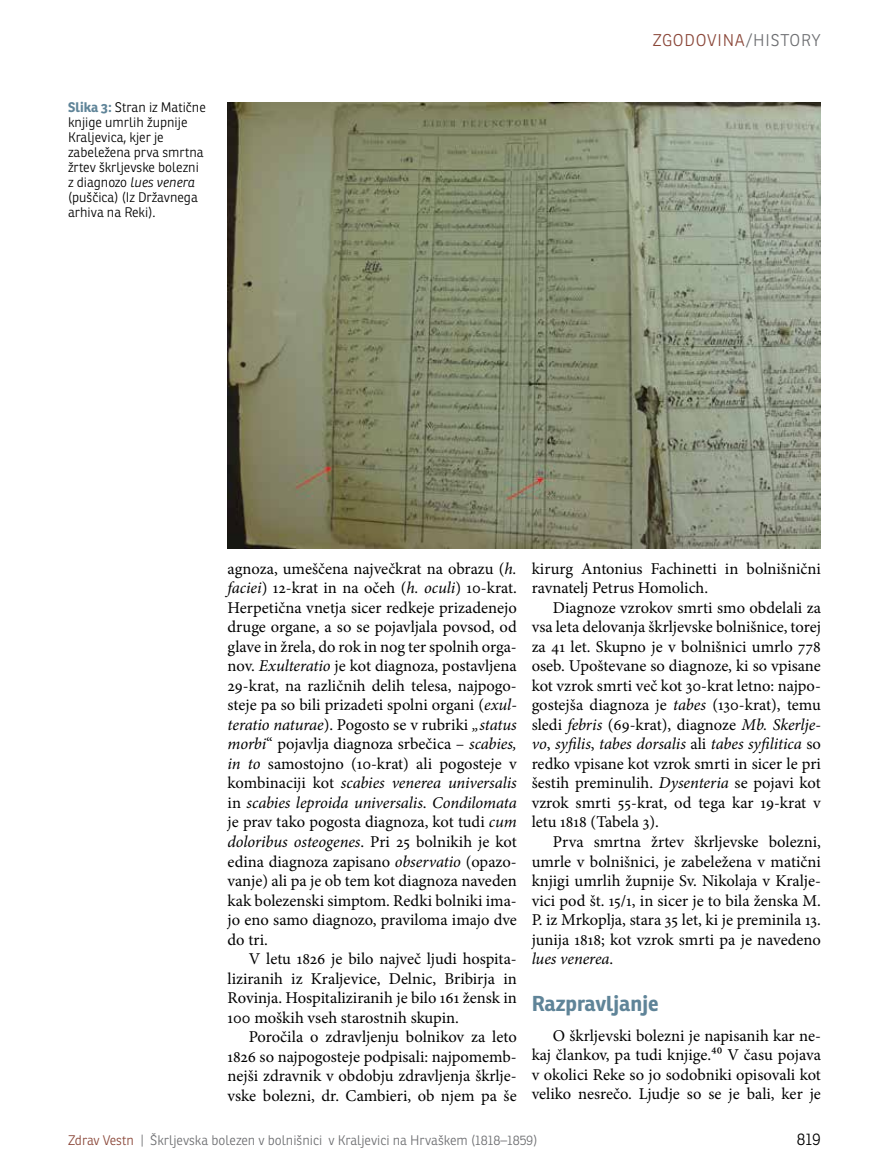
<style>
.page{position:relative;width:872px;height:1166px;background:#fff}
.page>*{position:absolute;margin:0;border:0;box-sizing:border-box;transform-origin:0 0}
.t1{font:700 21px "Ronnia";color:#5f8498}
.t2{font:16.5px/19.5px "Minion Pro";color:#000;text-align:justify}
.t3{font:300 16.5px "Ronnia";letter-spacing:.05em;color:#8a4638}
.t4{font:300 16.5px "Ronnia";color:#000}
.t5{font:300 13.5px/15px "Ronnia";color:#000}
.t6{font:300 13.5px "Ronnia";color:#6d6e71}
.s1{font-weight:700;color:#5f8498}
.s2{font-style:italic}
.s3{color:#6d6e71}
.s4{color:#8a4638}
</style>
<div class="page">
<img style="left:227px;top:102px;width:594px;height:447px">
<p class="t5" style="left:68px;top:99px;width:139px"><span class="s1">Slika 3:</span> Stran iz Matične knjige umrlih župnije<br>Kraljevica, kjer je zabeležena prva smrtna žrtev škrljevske bolezni z diagnozo <span class="s2">lues venera </span>(puščica) (Iz Državnega arhiva na Reki).</p>
<p class="t3" style="left:653px;top:30px;width:170px">Zgodovina<span class="s3">/History</span></p>
<p class="t2" style="left:227px;top:558px;width:291px">agnoza, umeščena največkrat na obrazu (<span class="s2">h. faciei</span>) 12-krat in na očeh (<span class="s2">h. oculi</span>) 10-krat.<br>Herpetična vnetja sicer redkeje prizadenejo druge organe, a so se pojavljala povsod, od glave in žrela, do rok in nog ter spolnih orga&shy;nov. <span class="s2">Exulteratio</span> je kot diagnoza, postavljena 29-krat, na različnih delih telesa, najpogo&shy;steje pa so bili prizadeti spolni organi (<span class="s2">exul&shy;teratio naturae</span>). Pogosto se v rubriki <span class="s2">„status morbi</span>“ pojavlja diagnoza srbečica – <span class="s2">scabies, in to</span> samostojno (10-krat) ali pogosteje v kombinaciji kot <span class="s2">scabies venerea universalis </span>in <span class="s2">scabies leproida universalis</span>. <span class="s2">Condilomata </span>je prav tako pogosta diagnoza, kot tudi <span class="s2">cum doloribus osteogenes</span>. Pri 25 bolnikih je kot edina diagnoza zapisano <span class="s2">observatio</span> (opazo&shy;vanje) ali pa je ob tem kot diagnoza naveden kak bolezenski simptom. Redki bolniki ima&shy;jo eno samo diagnozo, praviloma imajo dve do tri.</p>
<p class="t2" style="left:227px;top:948px;width:291px;text-indent:21px">V letu 1826 je bilo največ ljudi hospita&shy;liziranih iz Kraljevice, Delnic, Bribirja in Rovinja. Hospitaliziranih je bilo 161 žensk in 100 moških vseh starostnih skupin.</p>
<p class="t2" style="left:227px;top:1026px;width:291px;text-indent:21px">Poročila o zdravljenju bolnikov za leto 1826 so najpogosteje podpisali: najpomemb&shy;nejši zdravnik v obdobju zdravljenja škrlje&shy;vske bolezni, dr. Cambieri, ob njem pa še</p>
<p class="t2" style="left:531px;top:558px;width:291px">kirurg Antonius Fachinetti in bolnišnični ravnatelj Petrus Homolich.</p>
<p class="t2" style="left:531px;top:597px;width:291px;text-indent:21px">Diagnoze vzrokov smrti smo obdelali za vsa leta delovanja škrljevske bolnišnice, torej za 41 let. Skupno je v bolnišnici umrlo 778 oseb. Upoštevane so diagnoze, ki so vpisane kot vzrok smrti več kot 30-krat letno: najpo&shy;gostejša diagnoza je <span class="s2">tabes</span> (130-krat), temu sledi <span class="s2">febris</span> (69-krat), diagnoze <span class="s2">Mb. Skerlje&shy;vo</span>, <span class="s2">syfilis</span>, <span class="s2">tabes dorsalis</span> ali <span class="s2">tabes syfilitica</span> so redko vpisane kot vzrok smrti in sicer le pri šestih preminulih. <span class="s2">Dysenteria</span> se pojavi kot vzrok smrti 55-krat, od tega kar 19-krat v letu 1818 (Tabela 3).</p>
<p class="t2" style="left:531px;top:831px;width:291px;text-indent:21px">Prva smrtna žrtev škrljevske bolezni, umrle v bolnišnici, je zabeležena v matični knjigi umrlih župnije Sv. Nikolaja v Kralje&shy;vici pod št. 15/1, in sicer je to bila ženska M.<br>P. iz Mrkoplja, stara 35 let, ki je preminila 13. junija 1818; kot vzrok smrti pa je navedeno <span class="s2">lues venerea</span>.</p>
<p class="t1" style="left:531px;top:989px;width:128px">Razpravljanje</p>
<p class="t2" style="left:532px;top:1025px;width:291px;text-indent:21px">O škrljevski bolezni je napisanih kar ne&shy;kaj člankov, pa tudi knjige.40 V času pojava v okolici Reke so jo sodobniki opisovali kot veliko nesrečo. Ljudje so se je bali, ker je</p>
<p class="t6" style="left:68px;top:1131px;width:471px"><span class="s4">Zdrav Vestn</span> | Škrljevska bolezen v bolnišnici v Kraljevici na Hrvaškem (1818–1859)</p>
<p class="t4" style="left:797px;top:1128px;width:26px">819</p>
</div>
